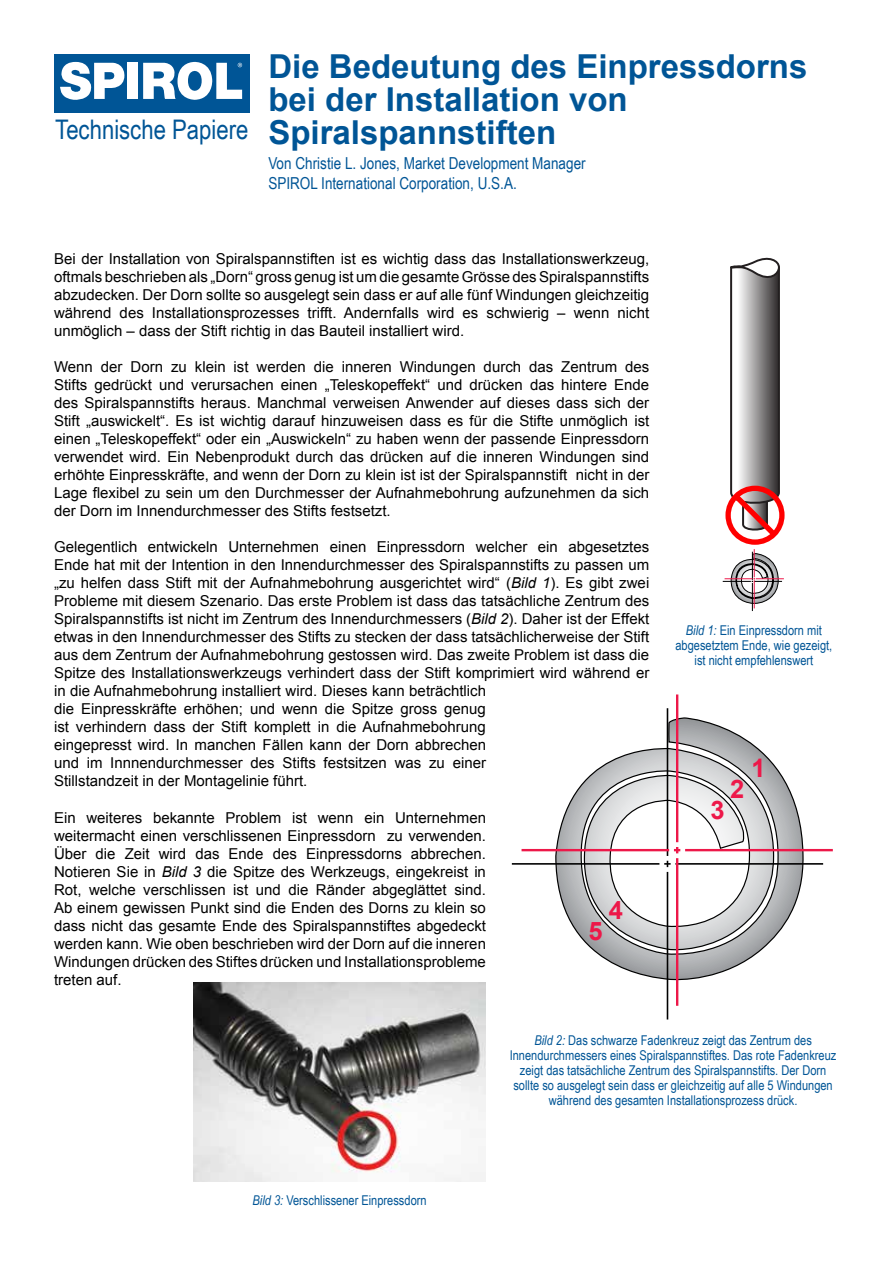
<style>
.page{position:relative;width:893px;height:1263px;background:#fff}
.page>*{position:absolute;margin:0;border:0;box-sizing:border-box;transform-origin:0 0}
.t1{font:700 33px/33px "Arial";color:#005596}
.t2{font:27px "Arial Narrow";color:#005596}
.t3{font:700 25.5px "Arial";color:#ed1849}
.t4{font:16.5px/19.8px "Arial Narrow";color:#005596}
.t5{font:15px/18px "Arial";color:#000;text-align:justify}
.t6{font:13.5px/15px "Arial Narrow";color:#005596;text-align:center}
.s1{font-style:italic}
</style>
<div class="page">
<div style="left:54px;top:54px;width:195px;height:58px;background:#005596"></div>
<div style="left:128px;top:63px;width:10px;height:36px;background:#fff"></div>
<svg style="left:60px;top:62px;width:65px;height:38px"></svg>
<svg style="left:143px;top:61px;width:99px;height:39px"></svg>
<svg style="left:512px;top:694px;width:321px;height:325px"></svg>
<div style="left:725px;top:486px;width:60px;height:59px;border:5px solid #f00;border-radius:50%"></div>
<svg style="left:728px;top:257px;width:53px;height:285px"></svg>
<svg style="left:723px;top:549px;width:61px;height:62px"></svg>
<img style="left:193px;top:983px;width:293px;height:199px">
<h2 class="t2" style="left:55px;top:110px;width:195px">Technische Papiere</h2>
<h1 class="t1" style="left:268px;top:51px;width:541px">Die Bedeutung des Einpressdorns bei der Installation von<br>Spiralspannstiften</h1>
<p class="t4" style="left:268px;top:153px;width:319px">Von Christie L. Jones, Market Development Manager<br>SPIROL International Corporation, U.S.A.</p>
<p class="t5" style="left:54px;top:250px;width:597px">Bei der Installation von Spiralspannstiften ist es wichtig dass das Installationswerkzeug, oftmals beschrieben als „Dorn“ gross genug ist um die gesamte Grösse des Spiralspannstifts abzudecken. Der Dorn sollte so ausgelegt sein dass er auf alle fünf Windungen gleichzeitig während des Installationsprozesses trifft. Andernfalls wird es schwierig – wenn nicht unmöglich – dass der Stift richtig in das Bauteil installiert wird.</p>
<p class="t5" style="left:54px;top:358px;width:597px">Wenn der Dorn zu klein ist werden die inneren Windungen durch das Zentrum des Stifts gedrückt und verursachen einen „Teleskopeffekt“ und drücken das hintere Ende des Spiralspannstifts heraus. Manchmal verweisen Anwender auf dieses dass sich der Stift „auswickelt“. Es ist wichtig darauf hinzuweisen dass es für die Stifte unmöglich ist einen „Teleskopeffekt“ oder ein „Auswickeln“ zu haben wenn der passende Einpressdorn verwendet wird. Ein Nebenprodukt durch das drücken auf die inneren Windungen sind erhöhte Einpresskräfte, and wenn der Dorn zu klein ist ist der Spiralspannstift nicht in der Lage flexibel zu sein um den Durchmesser der Aufnahmebohrung aufzunehmen da sich der Dorn im Innendurchmesser des Stifts festsetzt.</p>
<p class="t5" style="left:54px;top:538px;width:597px;text-align:left">Gelegentlich entwickeln Unternehmen einen Einpressdorn welcher ein abgesetztes Ende hat mit der Intention in den Innendurchmesser des Spiralspannstifts zu passen um „zu helfen dass Stift mit der Aufnahmebohrung ausgerichtet wird“ (<span class="s1">Bild 1</span>). Es gibt zwei Probleme mit diesem Szenario. Das erste Problem ist dass das tatsächliche Zentrum des Spiralspannstifts ist nicht im Zentrum des Innendurchmessers (<span class="s1">Bild 2</span>). Daher ist der Effekt etwas in den Innendurchmesser des Stifts zu stecken der dass tatsächlicherweise der Stift aus dem Zentrum der Aufnahmebohrung gestossen wird. Das zweite Problem ist dass die Spitze des Installationswerkzeugs verhindert dass der Stift komprimiert wird während er in die Aufnahmebohrung installiert wird. Dieses kann beträchtlich<br>die Einpresskräfte erhöhen; und wenn die Spitze gross genug<br>ist verhindern dass der Stift komplett in die Aufnahmebohrung<br>eingepresst wird. In manchen Fällen kann der Dorn abbrechen<br>und im Innnendurchmesser des Stifts festsitzen was zu einer<br>Stillstandzeit in der Montagelinie führt.</p>
<p class="t5" style="left:54px;top:808px;width:433px">Ein weiteres bekannte Problem ist wenn ein Unternehmen weitermacht einen verschlissenen Einpressdorn zu verwenden.<br>Über die Zeit wird das Ende des Einpressdorns abbrechen.<br>Notieren Sie in <span class="s1">Bild 3</span> die Spitze des Werkzeugs, eingekreist in Rot, welche verschlissen ist und die Ränder abgeglättet sind.<br>Ab einem gewissen Punkt sind die Enden des Dorns zu klein so dass nicht das gesamte Ende des Spiralspannstiftes abgedeckt werden kann. Wie oben beschrieben wird der Dorn auf die inneren Windungen drücken des Stiftes drücken und Installationsprobleme treten auf.</p>
<h3 class="t3" style="left:609px;top:893px;width:16px">4</h3>
<h3 class="t3" style="left:588px;top:914px;width:16px">5</h3>
<p class="t6" style="left:675px;top:622px;width:158px"><span class="s1">Bild 1:</span> Ein Einpressdorn mit abgesetztem Ende, wie gezeigt, ist nicht empfehlenswert</p>
<h3 class="t3" style="left:730px;top:772px;width:16px">2</h3>
<h3 class="t3" style="left:710px;top:793px;width:16px">3</h3>
<h3 class="t3" style="left:752px;top:751px;width:16px">1</h3>
<p class="t6" style="left:253px;top:1192px;width:176px"><span class="s1">Bild 3:</span> Verschlissener Einpressdorn</p>
<p class="t6" style="left:510px;top:1032px;width:328px"><span class="s1">Bild 2:</span> Das schwarze Fadenkreuz zeigt das Zentrum des Innendurchmessers eines Spiralspannstiftes. Das rote Fadenkreuz zeigt das tatsächliche Zentrum des Spiralspannstifts. Der Dorn sollte so ausgelegt sein dass er gleichzeitig auf alle 5 Windungen während des gesamten Installationsprozess drück.</p>
</div>
